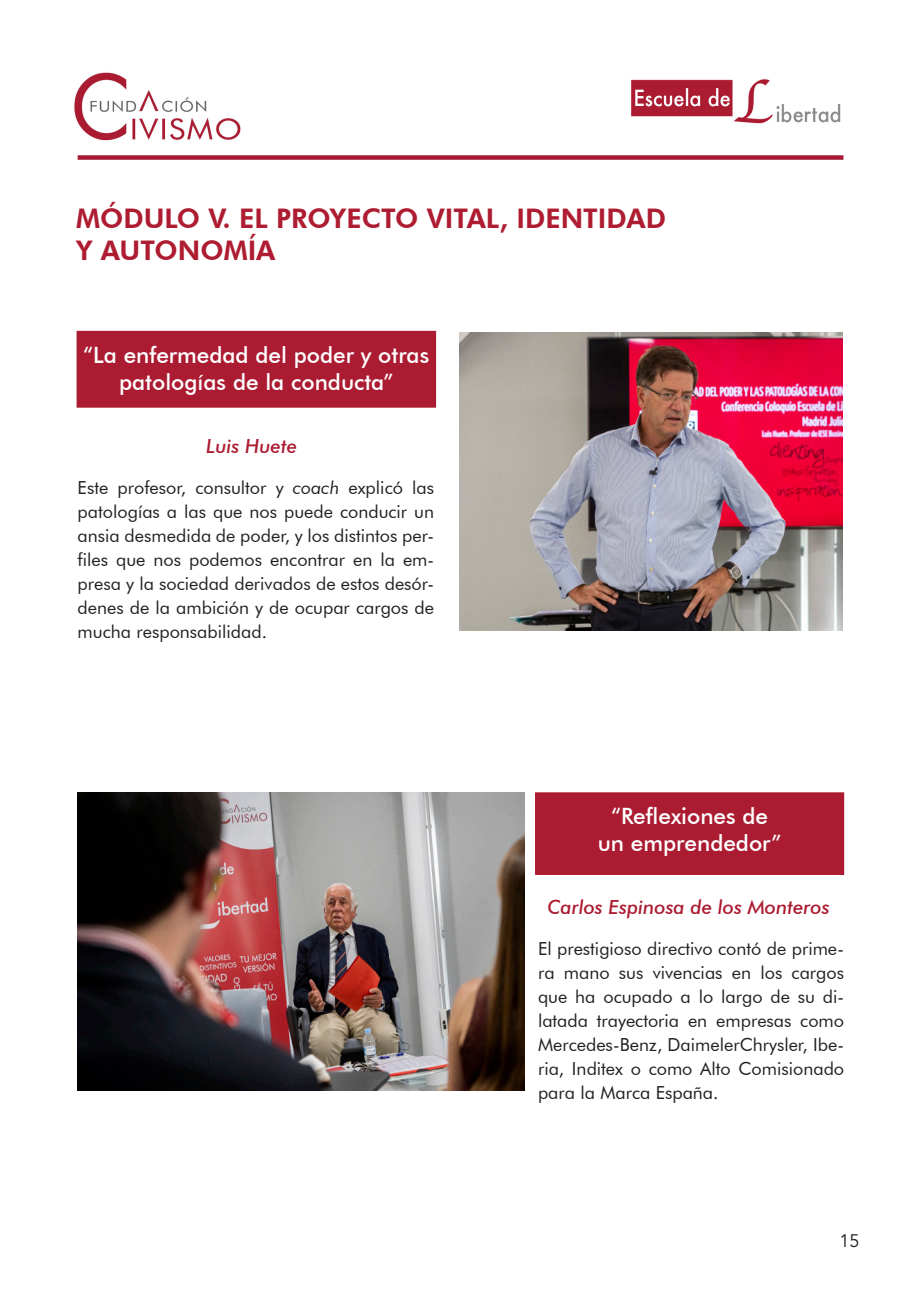
<style>
.page{position:relative;width:919px;height:1289px;background:#fff}
.page>*{position:absolute;margin:0;border:0;box-sizing:border-box;transform-origin:0 0}
.t1{font:800 27px "Futura BT";color:#ae1c31}
.t2{font:500 22.5px/27px "Futura BT";color:#fff;text-align:center}
.t3{font:italic 500 19.5px "Futura BT";color:#ab1b31}
.t4{font:18px/24px "Futura BT";color:#231f20;text-align:justify}
.t5{font:18px "Avenir LT Std";color:#231f20}
.s1{font-style:italic}
</style>
<div class="page">
<img style="left:631px;top:79px;width:213px;height:81px">
<img style="left:74px;top:72px;width:167px;height:69px">
<img style="left:78px;top:792px;width:446px;height:298px">
<img style="left:459px;top:332px;width:383px;height:298px">
<div style="left:77px;top:331px;width:358px;height:76px;background:#ab1b31"></div>
<div style="left:535px;top:793px;width:308px;height:81px;background:#ab1b31"></div>
<div style="left:535px;top:792px;width:309px;height:82px;border:2px solid #ab1b31"></div>
<div style="left:78px;top:155px;width:765px;height:5px;background:#a81a34"></div>
<p class="t1" style="left:76px;top:201px;width:591px">MÓDULO V. EL PROYECTO VITAL, IDENTIDAD</p>
<p class="t1" style="left:76px;top:234px;width:201px">Y AUTONOMÍA</p>
<p class="t2" style="left:83px;top:341px;width:347px">“La enfermedad del poder y otras patologías de la conducta”</p>
<p class="t3" style="left:206px;top:434px;width:92px">Luis Huete</p>
<p class="t4" style="left:78px;top:476px;width:358px">Este profesor, consultor y <span class="s1">coach</span> explicó las patologías a las que nos puede conducir un ansia desmedida de poder, y los distintos per&shy;files que nos podemos encontrar en la em&shy;presa y la sociedad derivados de estos desór&shy;denes de la ambición y de ocupar cargos de mucha responsabilidad.</p>
<p class="t2" style="left:611px;top:802px;width:158px">“Reflexiones de</p>
<p class="t2" style="left:597px;top:829px;width:185px">un emprendedor”</p>
<p class="t3" style="left:547px;top:895px;width:283px">Carlos Espinosa de los Monteros</p>
<p class="t4" style="left:538px;top:936px;width:308px">El prestigioso directivo contó de prime&shy;ra mano sus vivencias en los cargos que ha ocupado a lo largo de su di&shy;latada trayectoria en empresas como Mercedes-Benz, DaimelerChrysler, Ibe&shy;ria, Inditex o como Alto Comisionado para la Marca España.</p>
<p class="t5" style="left:839px;top:1230px;width:22px">15</p>
</div>
